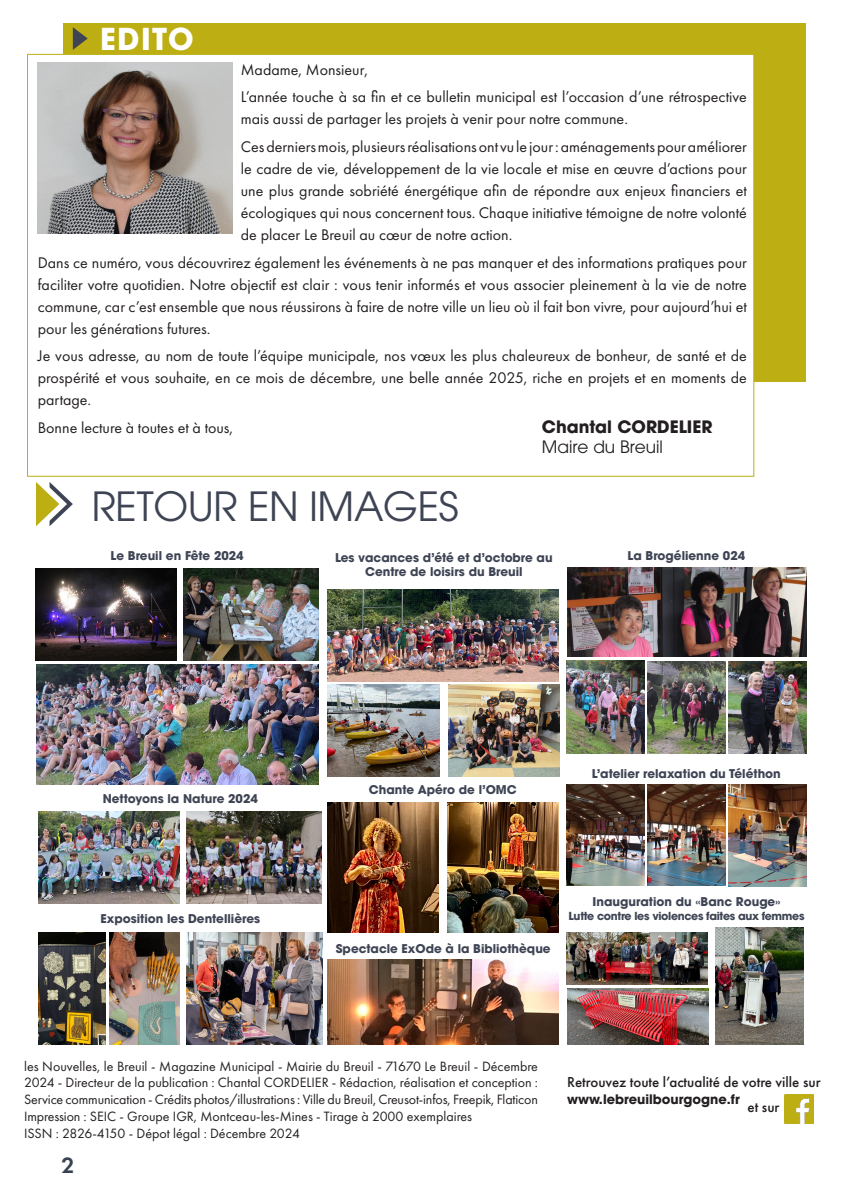
<style>
.page{position:relative;width:842px;height:1191px;background:#fff}
.page>*{position:absolute;margin:0;border:0;box-sizing:border-box;transform-origin:0 0}
.t1{font:40px "ITC Avant Garde Pro";letter-spacing:-.01em;color:#3e4454}
.t2{font:700 30px "ITC Avant Garde Pro";letter-spacing:.05em;color:#fff}
.t3{font:600 23px "Futura PT";color:#384151}
.t4{font:700 17px/20.4px "ITC Avant Garde Pro";color:#231f20}
.t5{font:16px/22px "Futura PT";color:#231f20;text-align:justify}
.t6{font:500 15px "Futura PT";color:#231f20}
.t7{font:14px/16.8px "Futura PT";color:#231f20;text-align:justify}
.t8{font:700 13px "ITC Avant Garde Pro";color:#231f20}
.t9{font:700 12px/14.4px "ITC Avant Garde Pro";color:#3e4454;text-align:center}
.t10{font:700 11px "ITC Avant Garde Pro";letter-spacing:-.03em;color:#3e4454}
.s1{font-weight:400}
</style>
<div class="page">
<div style="left:64px;top:23px;width:742px;height:358px;background:#bdae13"></div>
<svg style="left:73px;top:27px;width:15px;height:23px"></svg>
<div style="left:27px;top:54px;width:727px;height:423px;background:#fff;border:1px solid #bdae13"></div>
<img style="left:38px;top:62px;width:195px;height:171px">
<img style="left:784px;top:1094px;width:29px;height:29px">
<svg style="left:36px;top:482px;width:37px;height:44px"></svg>
<img style="left:35px;top:568px;width:141px;height:92px">
<img style="left:183px;top:568px;width:135px;height:92px">
<img style="left:36px;top:664px;width:283px;height:121px">
<img style="left:38px;top:811px;width:142px;height:92px">
<img style="left:187px;top:811px;width:134px;height:92px">
<img style="left:38px;top:933px;width:68px;height:112px">
<img style="left:109px;top:933px;width:71px;height:112px">
<img style="left:187px;top:933px;width:135px;height:112px">
<img style="left:328px;top:589px;width:231px;height:92px">
<img style="left:328px;top:684px;width:111px;height:92px">
<img style="left:448px;top:684px;width:112px;height:92px">
<img style="left:327px;top:803px;width:111px;height:130px">
<img style="left:447px;top:803px;width:112px;height:130px">
<img style="left:327px;top:959px;width:232px;height:86px">
<img style="left:567px;top:661px;width:77px;height:92px">
<img style="left:568px;top:567px;width:238px;height:89px">
<img style="left:729px;top:661px;width:77px;height:93px">
<img style="left:648px;top:661px;width:77px;height:92px">
<img style="left:567px;top:785px;width:77px;height:101px">
<img style="left:729px;top:785px;width:77px;height:101px">
<img style="left:648px;top:785px;width:77px;height:101px">
<img style="left:567px;top:933px;width:141px;height:51px">
<img style="left:567px;top:989px;width:141px;height:56px">
<img style="left:715px;top:927px;width:88px;height:118px">
<p class="t2" style="left:100px;top:19px;width:95px">EDITO</p>
<p class="t5" style="left:241px;top:58px;width:129px">Madame, Monsieur,</p>
<p class="t5" style="left:241px;top:86px;width:508px">L’année touche à sa fin et ce bulletin municipal est l’occasion d’une rétrospective mais aussi de partager les projets à venir pour notre commune.</p>
<p class="t5" style="left:241px;top:135px;width:508px">Ces derniers mois, plusieurs réalisations ont vu le jour : aménagements pour améliorer le cadre de vie, développement de la vie locale et mise en œuvre d’actions pour une plus grande sobriété énergétique afin de répondre aux enjeux financiers et écologiques qui nous concernent tous. Chaque initiative témoigne de notre volonté de placer Le Breuil au cœur de notre action.</p>
<p class="t5" style="left:38px;top:251px;width:711px">Dans ce numéro, vous découvrirez également les événements à ne pas manquer et des informations pratiques pour faciliter votre quotidien. Notre objectif est clair : vous tenir informés et vous associer pleinement à la vie de notre commune, car c’est ensemble que nous réussirons à faire de notre ville un lieu où il fait bon vivre, pour aujourd’hui et pour les générations futures.</p>
<p class="t5" style="left:38px;top:345px;width:711px">Je vous adresse, au nom de toute l’équipe municipale, nos vœux les plus chaleureux de bonheur, de santé et de prospérité et vous souhaite, en ce mois de décembre, une belle année 2025, riche en projets et en moments de partage.</p>
<p class="t5" style="left:38px;top:417px;width:197px">Bonne lecture à toutes et à tous,</p>
<p class="t4" style="left:542px;top:416px;width:172px">Chantal CORDELIER<br><span class="s1">Maire du Breuil</span></p>
<p class="t1" style="left:92px;top:481px;width:368px">RETOUR EN IMAGES</p>
<p class="t9" style="left:335px;top:550px;width:219px">Les vacances d’été et d’octobre au<br>Centre de loisirs du Breuil</p>
<p class="t9" style="left:111px;top:548px;width:135px">Le Breuil en Fête 2024</p>
<p class="t9" style="left:628px;top:548px;width:119px">La Brogélienne 024</p>
<p class="t9" style="left:103px;top:791px;width:157px">Nettoyons la Nature 2024</p>
<p class="t9" style="left:100px;top:911px;width:161px">Exposition les Dentellières</p>
<p class="t9" style="left:369px;top:782px;width:149px">Chante Apéro de l’OMC</p>
<p class="t9" style="left:592px;top:766px;width:191px">L’atelier relaxation du Téléthon</p>
<p class="t9" style="left:336px;top:941px;width:216px">Spectacle ExOde à la Bibliothèque</p>
<p class="t9" style="left:593px;top:894px;width:189px">Inauguration du «Banc Rouge»</p>
<p class="t10" style="left:569px;top:908px;width:237px">Lutte contre les violences faites aux femmes</p>
<p class="t7" style="left:24px;top:1057px;width:515px">les Nouvelles, le Breuil - Magazine Municipal - Mairie du Breuil - 71670 Le Breuil - Décembre 2024 - Directeur de la publication : Chantal CORDELIER - Rédaction, réalisation et conception :<br>Service communication - Crédits photos/illustrations : Ville du Breuil, Creusot-infos, Freepik, Flaticon Impression : SEIC - Groupe IGR, Montceau-les-Mines - Tirage à 2000 exemplaires</p>
<p class="t7" style="left:24px;top:1124px;width:277px">ISSN : 2826-4150 - Dépot légal : Décembre 2024</p>
<h3 class="t3" style="left:61px;top:1150px;width:15px">2</h3>
<p class="t6" style="left:567px;top:1073px;width:255px">Retrouvez toute l’actualité de votre ville sur</p>
<p class="t8" style="left:567px;top:1090px;width:174px">www.lebreuilbourgogne.fr</p>
<p class="t6" style="left:747px;top:1097px;width:33px">et sur</p>
</div>
